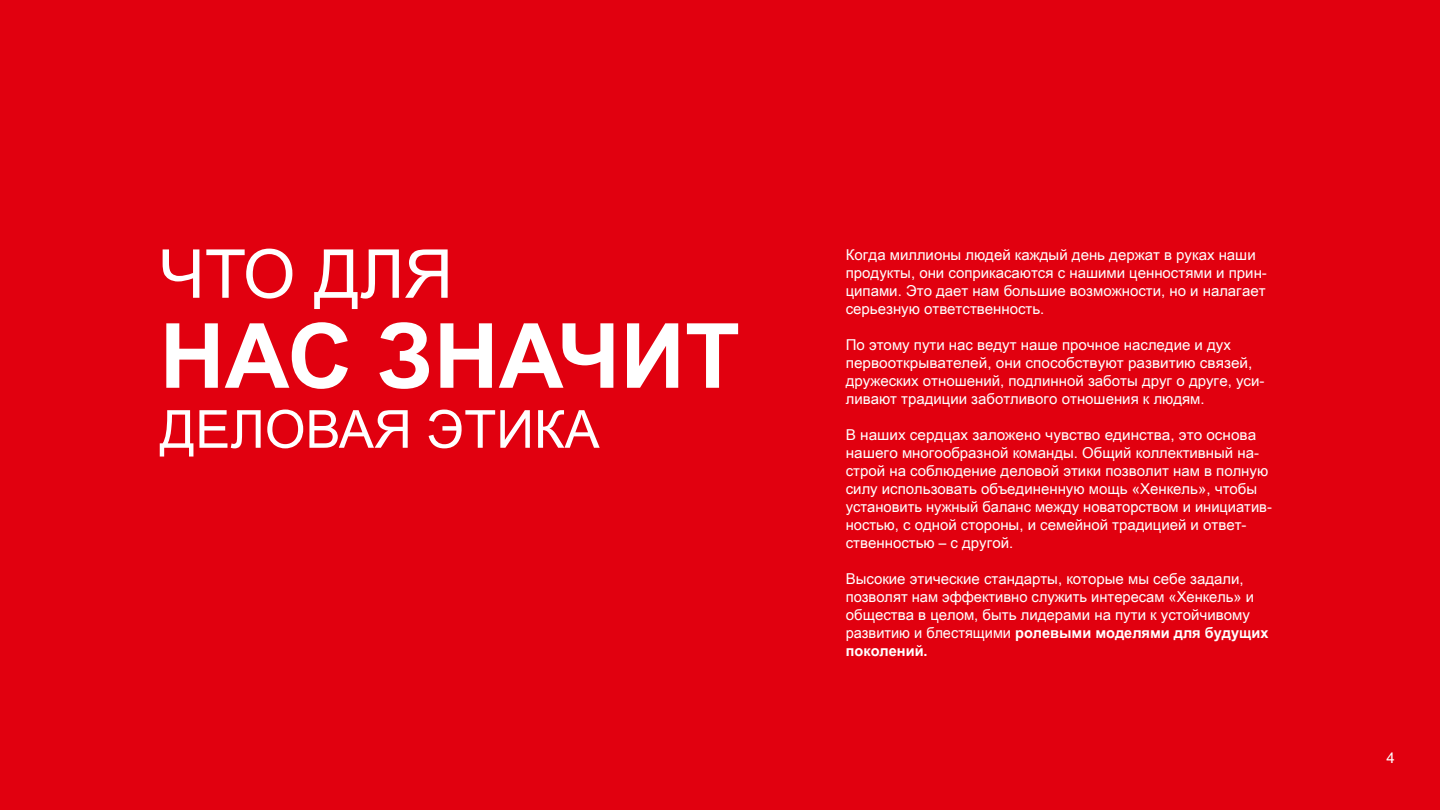
<style>
.page{position:relative;width:1440px;height:810px;background:#e1000f}
.page>*{position:absolute;margin:0;border:0;box-sizing:border-box;transform-origin:0 0}
.t1{font:700 90px "Arial";color:#fff}
.t2{font:67.5px "Arial";color:#fff}
.t3{font:52.5px "Arial";color:#fff}
.t4{font:15px/18px "Arial Unicode MS";color:#fff}
.s1{font-weight:700}
</style>
<div class="page">
<h2 class="t2" style="left:160px;top:230px;width:295px">ЧТО ДЛЯ</h2>
<h1 class="t1" style="left:160px;top:297px;width:582px">НАС ЗНАЧИТ</h1>
<h3 class="t3" style="left:160px;top:395px;width:441px">ДЕЛОВАЯ ЭТИКА</h3>
<p class="t4" style="left:846px;top:245px;width:423px">Когда миллионы людей каждый день держат в руках наши продукты, они соприкасаются с нашими ценностями и прин&shy;ципами. Это дает нам большие возможности, но и налагает серьезную ответственность.</p>
<p class="t4" style="left:846px;top:335px;width:420px">По этому пути нас ведут наше прочное наследие и дух первооткрывателей, они способствуют развитию связей, дружеских отношений, подлинной заботы друг о друге, уси&shy;ливают традиции заботливого отношения к людям.</p>
<p class="t4" style="left:846px;top:425px;width:428px">В наших сердцах заложено чувство единства, это основа нашего многообразной команды. Общий коллективный на&shy;строй на соблюдение деловой этики позволит нам в полную силу использовать объединенную мощь «Хенкель», чтобы установить нужный баланс между новаторством и инициатив&shy;ностью, с одной стороны, и семейной традицией и ответ&shy;ственностью – с другой.</p>
<p class="t4" style="left:846px;top:569px;width:424px">Высокие этические стандарты, которые мы себе задали, позволят нам эффективно служить интересам «Хенкель» и общества в целом, быть лидерами на пути к устойчивому развитию и блестящими <span class="s1">ролевыми моделями для будущих поколений.</span></p>
<p class="t4" style="left:1387px;top:748px;width:10px">4</p>
</div>
